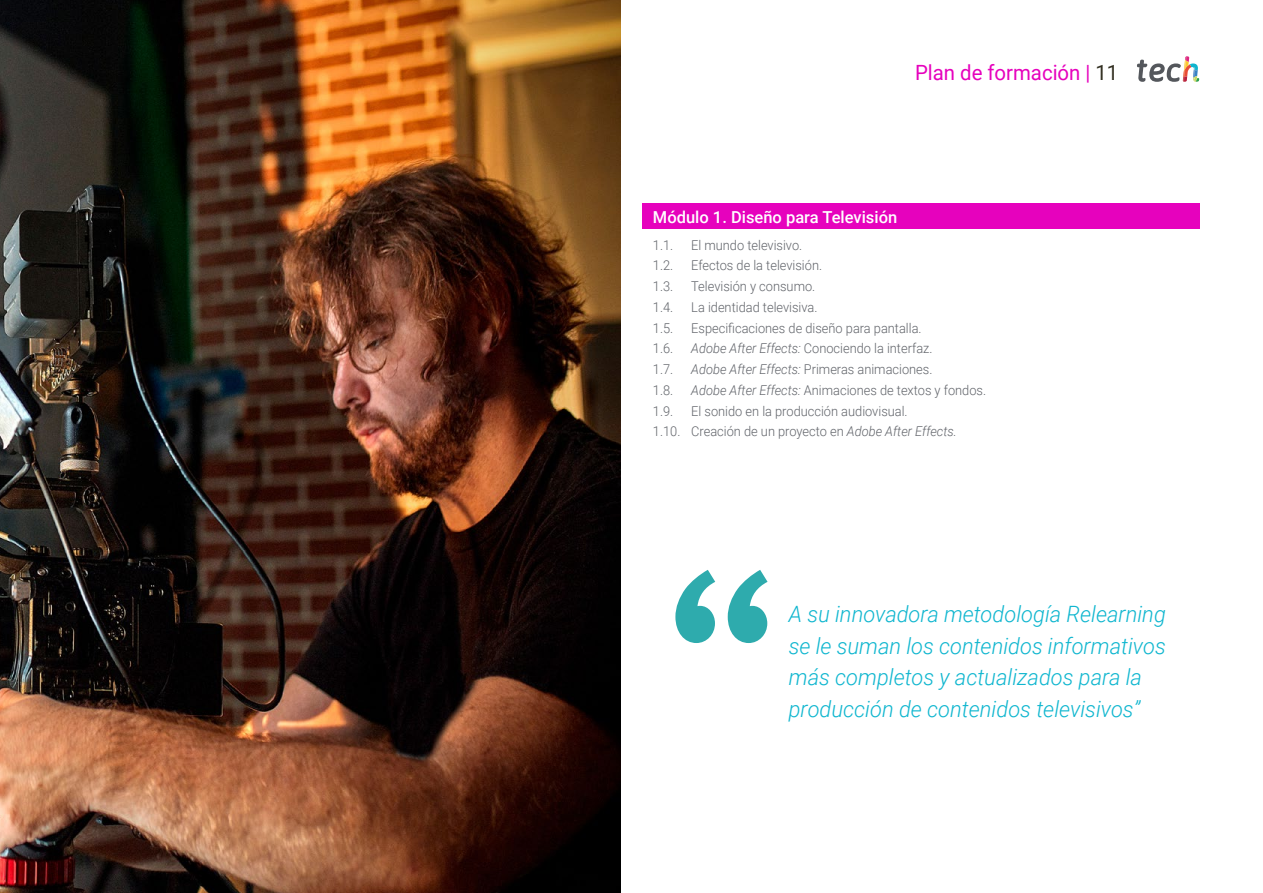
<style>
.page{position:relative;width:1263px;height:893px;background:#fff}
.page>*{position:absolute;margin:0;border:0;box-sizing:border-box;transform-origin:0 0}
.t1{font:italic 300 22.5px/31.5px "Roboto";color:#0fb6cf}
.t2{font:21px "Roboto";color:#e602bd}
.t3{font:500 16.5px "Roboto";color:#fff}
.t4{font:300 13.5px/20.7px "Roboto";color:#61646a;scale:.95 1}
.s1{color:#312e20}
.s2{font-style:italic}
</style>
<div class="page">
<div style="left:642px;top:204px;width:557px;height:25px;background:#e602bd"></div>
<svg style="left:1137px;top:56px;width:62px;height:26px"></svg>
<svg style="left:675px;top:570px;width:92px;height:73px"></svg>
<img style="left:0;top:0;width:621px;height:893px">
<h2 class="t2" style="left:915px;top:57px;width:205px">Plan de formación | <span class="s1">11</span></h2>
<p class="t3" style="left:653px;top:205px;width:246px">Módulo 1. Diseño para Televisión</p>
<p class="t4" style="left:653px;top:234px;width:23px">1.1.</p>
<p class="t4" style="left:691px;top:234px;width:118px">El mundo televisivo.</p>
<p class="t4" style="left:653px;top:255px;width:23px">1.2.</p>
<p class="t4" style="left:691px;top:255px;width:139px">Efectos de la televisión.</p>
<p class="t4" style="left:653px;top:275px;width:23px">1.3.</p>
<p class="t4" style="left:691px;top:275px;width:132px">Televisión y consumo.</p>
<p class="t4" style="left:653px;top:296px;width:23px">1.4.</p>
<p class="t4" style="left:691px;top:296px;width:134px">La identidad televisiva.</p>
<p class="t4" style="left:653px;top:317px;width:23px">1.5.</p>
<p class="t4" style="left:691px;top:317px;width:244px">Especificaciones de diseño para pantalla.</p>
<p class="t4" style="left:653px;top:338px;width:23px">1.6.</p>
<p class="t4" style="left:691px;top:338px;width:255px"><span class="s2">Adobe After Effects:</span> Conociendo la interfaz.</p>
<p class="t4" style="left:653px;top:358px;width:23px">1.7.</p>
<p class="t4" style="left:691px;top:358px;width:255px"><span class="s2">Adobe After Effects:</span> Primeras animaciones.</p>
<p class="t4" style="left:653px;top:379px;width:23px">1.8.</p>
<p class="t4" style="left:691px;top:379px;width:312px"><span class="s2">Adobe After Effects:</span> Animaciones de textos y fondos.</p>
<p class="t4" style="left:653px;top:400px;width:23px">1.9.</p>
<p class="t4" style="left:653px;top:400px;width:321px;text-indent:38px">El sonido en la producción audiovisual.<br>1.10. Creación de un proyecto en <span class="s2">Adobe After Effects.</span></p>
<h1 class="t1" style="left:789px;top:598px;width:379px">A su innovadora metodología Relearning se le suman los contenidos informativos más completos y actualizados para la producción de contenidos televisivos”</h1>
</div>
